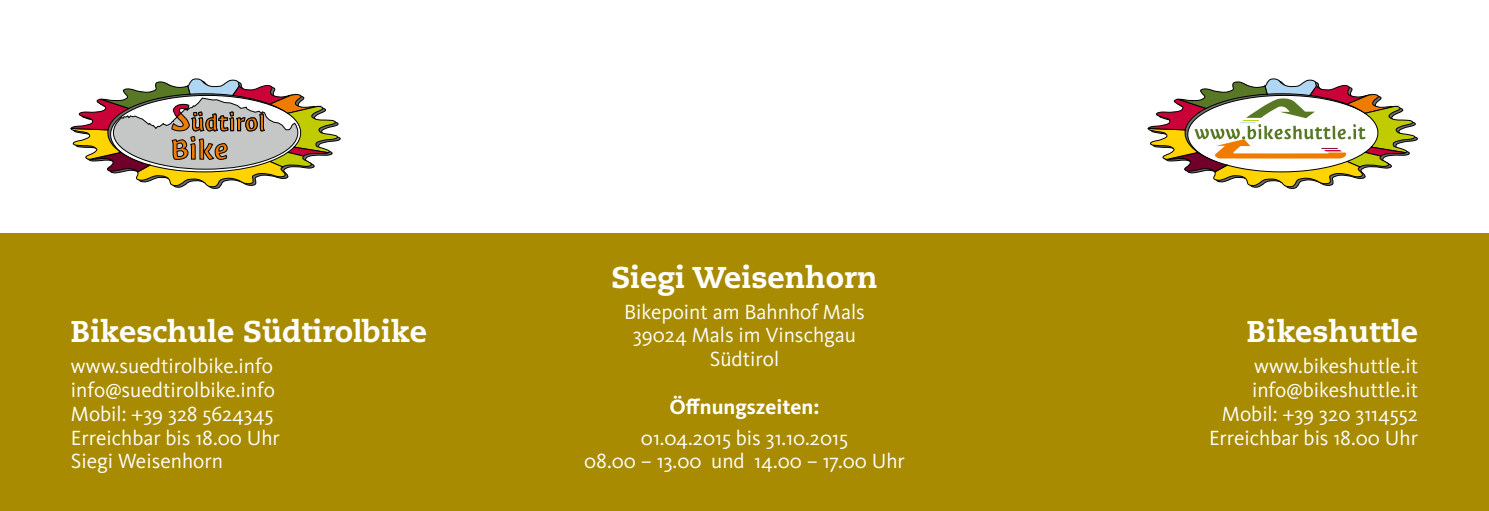
<style>
.page{position:relative;width:1489px;height:511px;background:#fff}
.page>*{position:absolute;margin:0;border:0;box-sizing:border-box;transform-origin:0 0}
.t1{font:30px "Caecilia Heavy Os F";color:#fff}
.t2{font:21.25px/23.8px "Kievit OT";color:#fff;text-align:center}
.t3{font:700 21.25px "Kievit OT";color:#fff}
</style>
<div class="page">
<svg style="left:1147px;top:79px;width:270px;height:109px"></svg>
<div style="left:0;top:233px;width:1488px;height:277px;background:#a88b00"></div>
<svg style="left:71px;top:79px;width:269px;height:109px"></svg>
<h1 class="t1" style="left:71px;top:313px;width:358px">Bikeschule Südtirolbike</h1>
<p class="t2" style="left:71px;top:354px;width:210px;text-align:left">www.suedtirolbike.info info@suedtirolbike.info<br>Mobil: +39 328 5624345<br>Erreichbar bis 18.00 Uhr<br>Siegi Weisenhorn</p>
<h1 class="t1" style="left:611px;top:258px;width:268px">Siegi Weisenhorn</h1>
<p class="t2" style="left:624px;top:299px;width:242px">Bikepoint am Bahnhof Mals<br>39024 Mals im Vinschgau<br>Südtirol</p>
<p class="t3" style="left:669px;top:393px;width:151px">Öffnungszeiten:</p>
<p class="t2" style="left:584px;top:425px;width:322px">01.04.2015 bis 31.10.2015<br>08.00 – 13.00 und 14.00 – 17.00 Uhr</p>
<h1 class="t1" style="left:1246px;top:313px;width:173px">Bikeshuttle</h1>
<p class="t2" style="left:1208px;top:354px;width:210px;text-align:right">www.bikeshuttle.it info@bikeshuttle.it<br>Mobil: +39 320 3114552<br>Erreichbar bis 18.00 Uhr</p>
</div>
